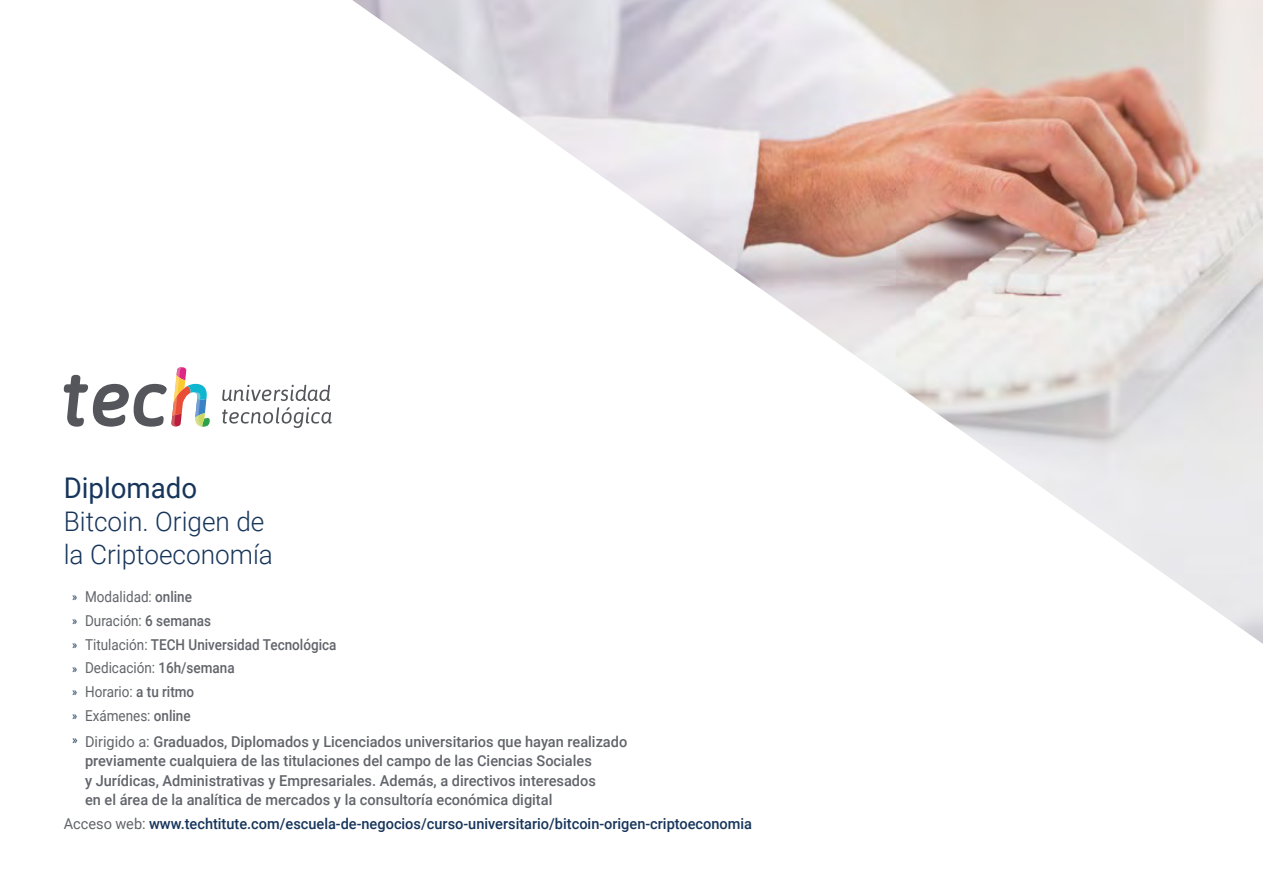
<style>
.page{position:relative;width:1263px;height:893px;background:#fff}
.page>*{position:absolute;margin:0;border:0;box-sizing:border-box;transform-origin:0 0}
.t1{font:28.5px "Roboto";color:#17355b}
.t2{font:300 27px/33px "Roboto";color:#17355b}
.t3{font:500 15px/19.5px "Roboto";color:#61646a}
.t4{font:500 15px/23.7px "Roboto";color:#61646a;scale:.9 1}
.t5{font:500 15px "Roboto";color:#17355b}
.s1{font-weight:400;font-size:12px;color:#123352}
.s2{font-weight:400}
.s3{font-weight:400;color:#61646a}
</style>
<div class="page">
<img style="left:352px;top:0;width:911px;height:644px">
<svg style="left:64px;top:367px;width:146px;height:60px"></svg>
<svg style="left:222px;top:385px;width:108px;height:16px"></svg>
<svg style="left:222px;top:407px;width:110px;height:21px"></svg>
<h1 class="t1" style="left:64px;top:468px;width:135px">Diplomado</h1>
<h2 class="t2" style="left:64px;top:504px;width:211px">Bitcoin. Origen de la Criptoeconomía</h2>
<p class="t4" style="left:72px;top:584px;width:295px"><span class="s1">»</span> <span class="s2">Modalidad:</span> online<br><span class="s1">»</span> <span class="s2">Duración:</span> 6 semanas<br><span class="s1">»</span> <span class="s2">Titulación:</span> TECH Universidad Tecnológica <span class="s1">»</span> <span class="s2">Dedicación:</span> 16h/semana<br><span class="s1">»</span> <span class="s2">Horario:</span> a tu ritmo<br><span class="s1">»</span> <span class="s2">Exámenes:</span> online</p>
<p class="t3" style="left:85px;top:731px;width:544px;text-indent:-13px"><sup>»</sup> <span class="s2">Dirigido a:</span> Graduados, Diplomados y Licenciados universitarios que hayan realizado previamente cualquiera de las titulaciones del campo de las Ciencias Sociales<br>y Jurídicas, Administrativas y Empresariales. Además, a directivos interesados<br>en el área de la analítica de mercados y la consultoría económica digital</p>
<p class="t5" style="left:64px;top:813px;width:690px"><span class="s3">Acceso web:</span> www.techtitute.com/escuela-de-negocios/curso-universitario/bitcoin-origen-criptoeconomia</p>
</div>
